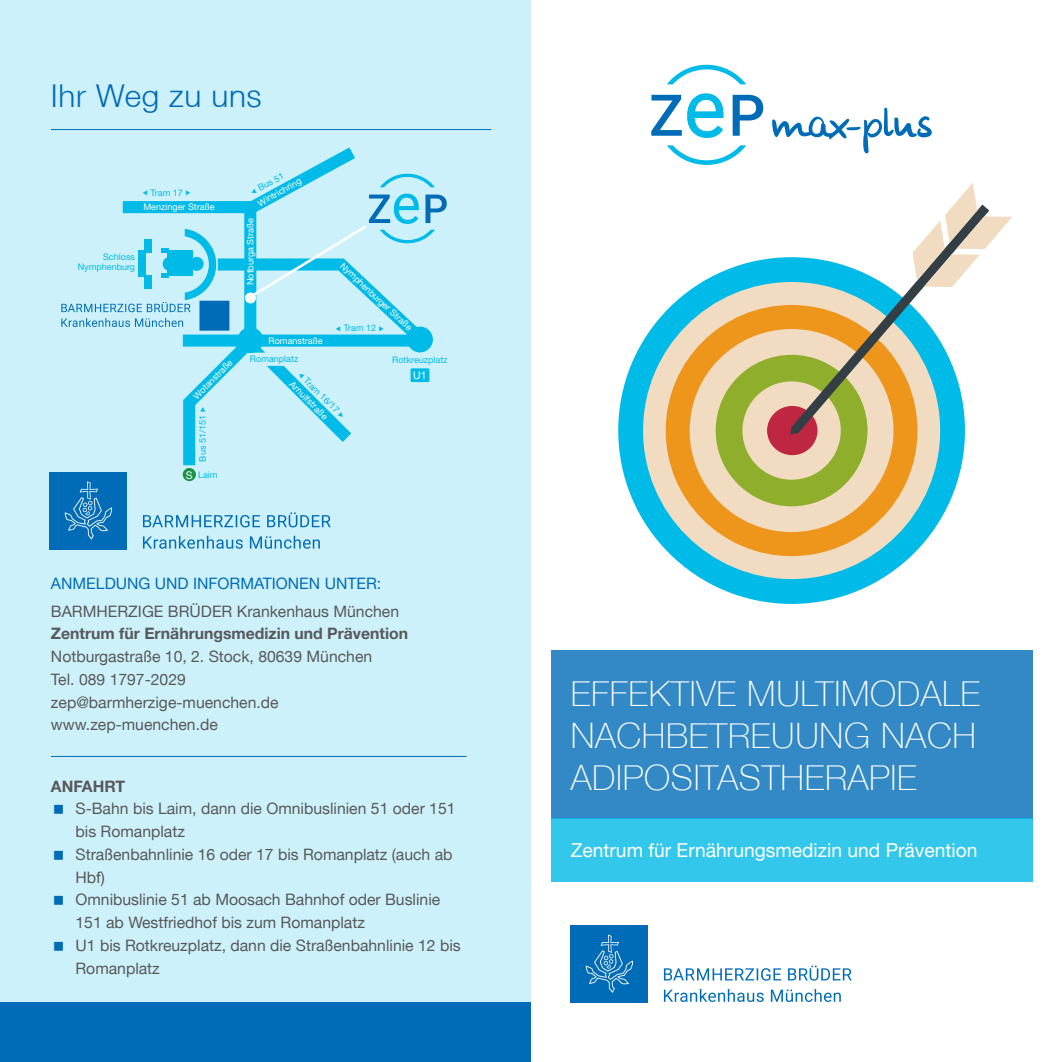
<style>
.page{position:relative;width:1062px;height:1062px;background:#fff}
.page>*{position:absolute;margin:0;border:0;box-sizing:border-box;transform-origin:0 0}
.t1{font:100 35px/42px "Helvetica Neue LT";letter-spacing:.02em;color:#fff}
.t2{font:300 31.5px "Helvetica Neue LT";letter-spacing:.02em;color:#006cb7}
.t3{font:19.25px "Helvetica Neue LT";color:#fff}
.t4{font:15.75px/22.8px "Helvetica Neue LT";color:#57585a}
.t5{font:700 15.75px "Helvetica Neue LT Pro";color:#57585a}
.t6{font:15.75px "Helvetica Neue LT";color:#006cb7}
.t7{font:10.5px "Helvetica Neue";color:#fff}
.t8{font:9.1px "Helvetica Neue";color:#fff}
.t9{font:9.1px/9.8px "Helvetica Neue";color:#00bbe7;text-align:right}
</style>
<div class="page">
<div style="left:570px;top:925px;width:78px;height:77px;background:#006cb7"></div>
<svg style="left:585px;top:934px;width:48px;height:59px"></svg>
<svg style="left:664px;top:989px;width:176px;height:13px"></svg>
<svg style="left:664px;top:965px;width:187px;height:15px"></svg>
<svg style="left:772px;top:108px;width:159px;height:45px"></svg>
<svg style="left:651px;top:65px;width:112px;height:100px"></svg>
<div style="left:0;top:0;width:531px;height:1062px;background:#cdf1fa"></div>
<hr style="left:51px;top:756px;width:415px;height:1px;background:#006cb7">
<hr style="left:51px;top:129px;width:440px;height:1px;background:#006cb7">
<div style="left:0;top:1002px;width:531px;height:60px;background:#006cb7"></div>
<div style="left:50px;top:472px;width:77px;height:77px;background:#006cb7"></div>
<div style="left:551px;top:650px;width:481px;height:169px;background:#3389c5"></div>
<div style="left:551px;top:819px;width:481px;height:63px;background:#33c8eb"></div>
<div style="left:618px;top:257px;width:347px;height:347px;background:#00bbe7;border-radius:50%"></div>
<div style="left:643px;top:282px;width:297px;height:297px;background:#f1dcc2;border-radius:50%"></div>
<div style="left:665px;top:305px;width:252px;height:251px;background:#ee951b;border-radius:50%"></div>
<div style="left:689px;top:329px;width:204px;height:203px;background:#f1dcc2;border-radius:50%"></div>
<div style="left:715px;top:355px;width:152px;height:151px;background:#8eae2c;border-radius:50%"></div>
<div style="left:742px;top:381px;width:98px;height:99px;background:#f1dcc2;border-radius:50%"></div>
<div style="left:767px;top:406px;width:50px;height:49px;background:#bf2641;border-radius:50%"></div>
<svg style="left:790px;top:257px;width:175px;height:177px"></svg>
<svg style="left:912px;top:183px;width:100px;height:104px"></svg>
<svg style="left:61px;top:147px;width:386px;height:402px"></svg>
<h2 class="t2" style="left:51px;top:76px;width:212px">Ihr Weg zu uns</h2>
<p class="t9" style="left:150px;top:188px;width:34px">Tram 17</p>
<p class="t8" style="left:143px;top:201px;width:73px">Menzinger Straße</p>
<p class="t9" style="left:78px;top:252px;width:59px">Schloss<br>Nymphenburg</p>
<p class="t8" style="left:191px;top:393px;width:52px;rotate:-45deg">Wotanstraße</p>
<p class="t9" style="left:198px;top:461px;width:49px;rotate:-90deg">Bus 51/151</p>
<p class="t7" style="left:186px;top:468px;width:8px">S</p>
<p class="t9" style="left:198px;top:469px;width:21px">Laim</p>
<p class="t9" style="left:256px;top:184px;width:30px;rotate:-29deg">Bus 51</p>
<p class="t8" style="left:256px;top:199px;width:50px;rotate:-29deg">Wintrichring</p>
<p class="t8" style="left:245px;top:285px;width:68px;rotate:-90deg">Notburga Straße</p>
<p class="t8" style="left:345px;top:260px;width:96px;rotate:43deg">Nymphenburger Straße</p>
<p class="t9" style="left:344px;top:323px;width:34px">Tram 12</p>
<p class="t8" style="left:268px;top:335px;width:56px">Romanstraße</p>
<p class="t8" style="left:295px;top:379px;width:51px;rotate:45deg">Arnulfstraße</p>
<p class="t9" style="left:250px;top:354px;width:50px">Romanplatz</p>
<p class="t9" style="left:309px;top:375px;width:47px;rotate:45deg">Tram 16/17</p>
<p class="t9" style="left:392px;top:355px;width:57px">Rotkreuzplatz</p>
<p class="t7" style="left:413px;top:369px;width:15px">U1</p>
<p class="t6" style="left:51px;top:574px;width:332px">ANMELDUNG UND INFORMATIONEN UNTER:</p>
<p class="t4" style="left:51px;top:599px;width:350px">BARMHERZIGE BRÜDER Krankenhaus München</p>
<p class="t5" style="left:51px;top:624px;width:359px">Zentrum für Ernährungsmedizin und Prävention</p>
<p class="t4" style="left:51px;top:645px;width:323px">Notburgastraße 10, 2. Stock, 80639 München<br>Tel. 089 1797-2029 zep@barmherzige-muenchen.de www.zep-muenchen.de</p>
<p class="t5" style="left:51px;top:776px;width:76px">ANFAHRT</p>
<p class="t4" style="left:75px;top:797px;width:387px">S-Bahn bis Laim, dann die Omnibuslinien 51 oder 151 bis Romanplatz<br>Straßenbahnlinie 16 oder 17 bis Romanplatz (auch ab Hbf)<br>Omnibuslinie 51 ab Moosach Bahnhof oder Buslinie 151 ab Westfriedhof bis zum Romanplatz<br>U1 bis Rotkreuzplatz, dann die Straßenbahnlinie 12 bis Romanplatz</p>
<h1 class="t1" style="left:570px;top:672px;width:411px">EFFEKTIVE MULTIMODALE<br>NACHBETREUUNG NACH<br>ADIPOSITASTHERAPIE</h1>
<p class="t3" style="left:570px;top:839px;width:408px">Zentrum für Ernährungsmedizin und Prävention</p>
</div>
